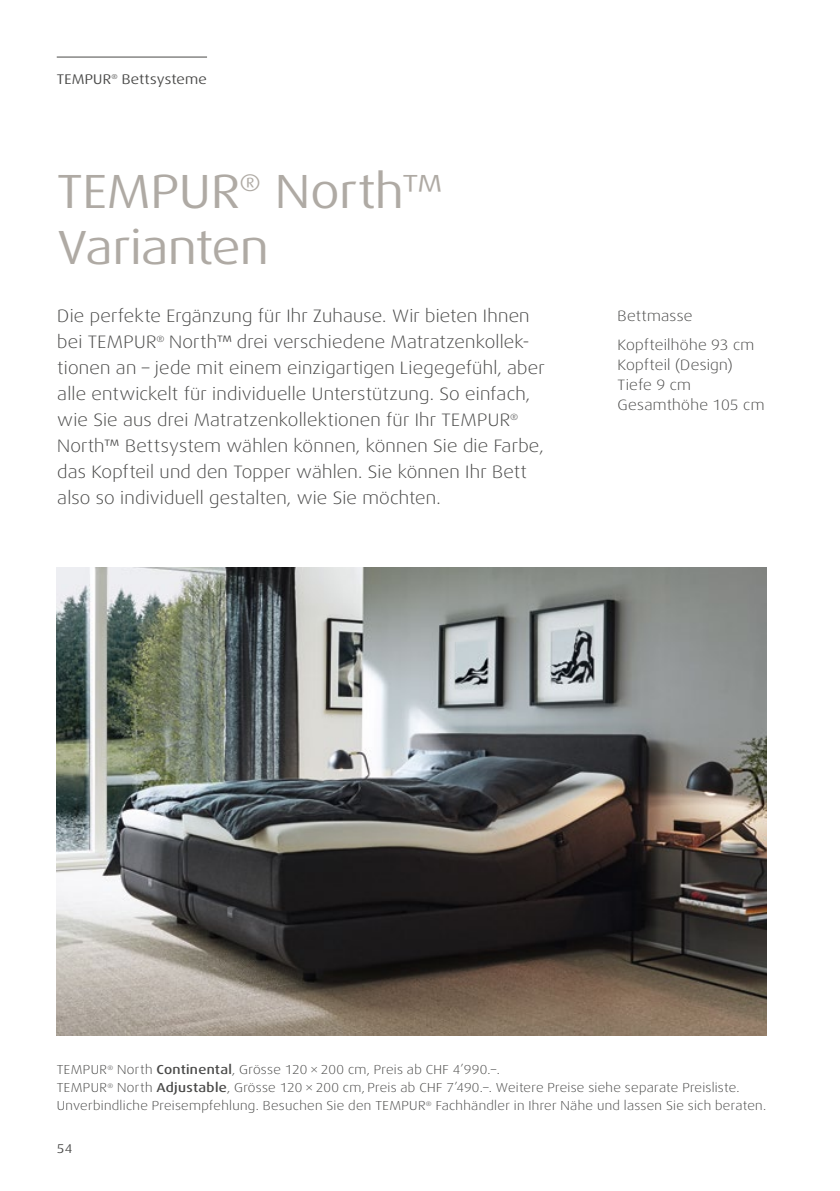
<style>
.page{position:relative;width:840px;height:1191px;background:#fff}
.page>*{position:absolute;margin:0;border:0;box-sizing:border-box;transform-origin:0 0}
.t1{font:expanded 48px/56px "Dax Pro";color:#afaaa4}
.t2{font:300 expanded 18px/26px "Dax Pro";letter-spacing:.01em;color:#494948}
.t3{font:300 expanded 15px/20px "Dax Pro";letter-spacing:.015em;color:#494948}
.t4{font:expanded 14px "Dax Pro";letter-spacing:.015em;color:#494948}
.t5{font:300 expanded 13px/18px "Dax Pro";letter-spacing:.025em;color:#494948}
.t6{font:expanded 12.8px "Dax Pro";color:#494948}
.s1{font-family:"Dax OT";font-weight:400}
.s2{font-weight:500}
</style>
<div class="page">
<hr style="left:57px;top:57px;width:150px;height:1px;background:#494948">
<img style="left:57px;top:567px;width:708px;height:468px">
<p class="t4" style="left:57px;top:70px;width:151px">TEMPUR<sup>®</sup> Bettsysteme</p>
<h1 class="t1" style="left:57px;top:164px;width:388px">TEMPUR<sup>®</sup> North™<br>Varianten</h1>
<p class="t2" style="left:57px;top:303px;width:488px">Die perfekte Ergänzung für Ihr Zuhause. Wir bieten Ihnen bei TEMPUR<sup>®</sup> North<span class="s1">™</span> drei verschiedene Matratzenkollek&shy;tionen an – jede mit einem einzigartigen Liegegefühl, aber alle entwickelt für individuelle Unterstützung. So einfach, wie Sie aus drei Matratzenkollektionen für Ihr TEMPUR<sup>® </sup>North<span class="s1">™</span> Bettsystem wählen können, können Sie die Farbe, das Kopfteil und den Topper wählen. Sie können Ihr Bett also so individuell gestalten, wie Sie möchten.</p>
<p class="t3" style="left:617px;top:302px;width:138px;line-height:28.4px">Bettmasse<br>Kopfteilhöhe 93 cm</p>
<p class="t3" style="left:617px;top:354px;width:148px">Kopfteil (Design)<br>Tiefe 9 cm<br>Gesamthöhe 105 cm</p>
<p class="t5" style="left:57px;top:1060px;width:710px">TEMPUR<sup>®</sup> North <span class="s2">Continental</span>, Grösse 120 × 200 cm, Preis ab CHF 4’990.–.<br>TEMPUR<sup>®</sup> North <span class="s2">Adjustable</span>, Grösse 120 × 200 cm, Preis ab CHF 7’490.–. Weitere Preise siehe separate Preisliste.<br>Unverbindliche Preisempfehlung. Besuchen Sie den TEMPUR<sup>®</sup> Fachhändler in Ihrer Nähe und lassen Sie sich beraten.</p>
<p class="t6" style="left:57px;top:1140px;width:17px">54</p>
</div>
